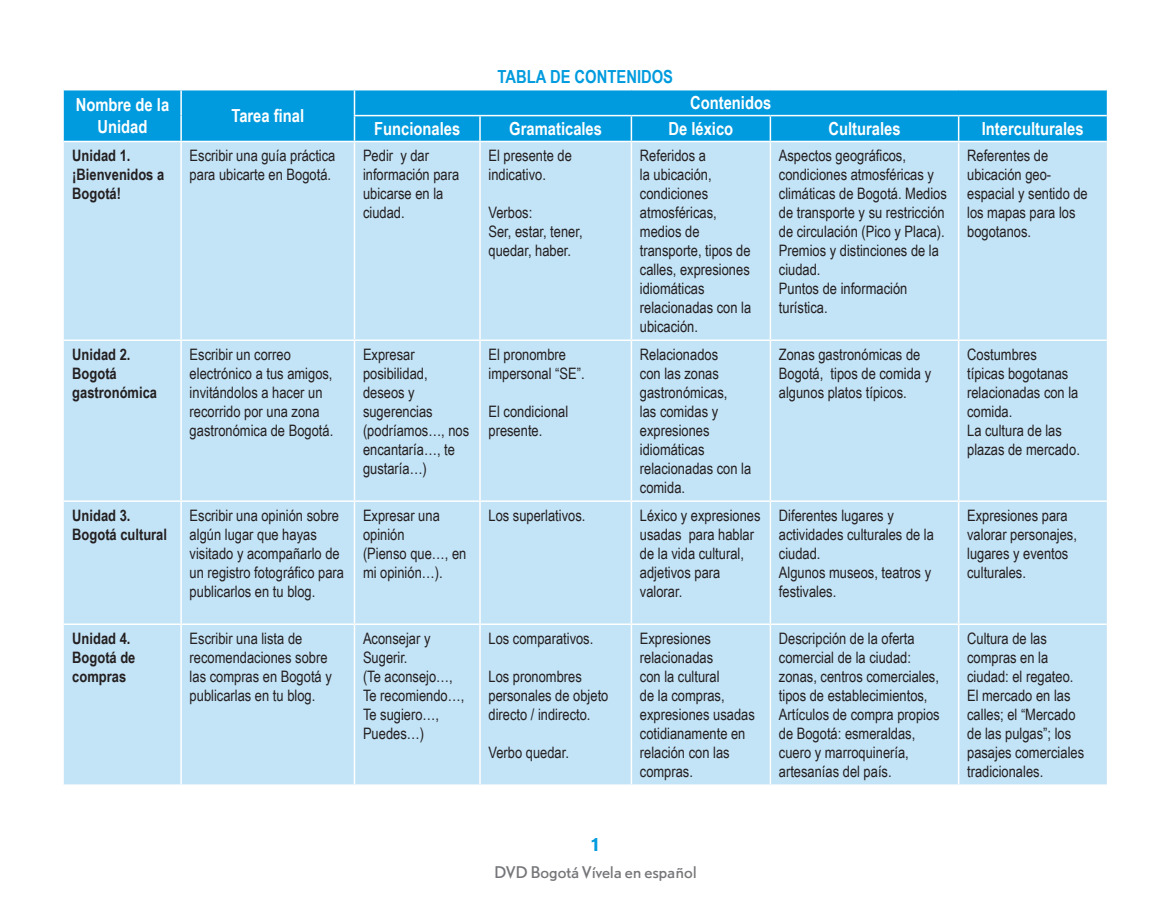
<style>
.page{position:relative;width:1170px;height:915px;background:#fff}
.page>*{position:absolute;margin:0;border:0;box-sizing:border-box;transform-origin:0 0}
.t1{font:700 18px/21.6px "Arial Narrow";color:#fff;text-align:center}
.t2{font:700 18px "Arial Narrow";color:#009bde}
.t3{font:700 16.5px "DTL Nobel T";color:#009bde}
.t4{font:15.75px/18.9px "Arial Narrow";color:#231f20}
.t5{font:700 15.75px/18.9px "Arial Narrow";color:#231f20}
.t6{font:15px "DTL Nobel T";letter-spacing:-.01em;color:#757679}
</style>
<div class="page">
<svg style="left:64px;top:90px;width:1042px;height:51px;background:#059dde"></svg>
<div style="left:64px;top:142px;width:1042px;height:642px;background:#c3e3f6"></div>
<hr style="left:180px;top:90px;width:2px;height:26px;background:#fff">
<hr style="left:180px;top:116px;width:2px;height:25px;background:#fff">
<hr style="left:354px;top:115px;width:126px;height:1px;background:#fff">
<svg style="left:354px;top:90px;width:1px;height:51px"></svg>
<hr style="left:480px;top:115px;width:151px;height:1px;background:#fff">
<svg style="left:479px;top:116px;width:1px;height:25px"></svg>
<hr style="left:631px;top:115px;width:139px;height:1px;background:#fff">
<hr style="left:630px;top:116px;width:2px;height:25px;background:#fff">
<hr style="left:770px;top:115px;width:188px;height:1px;background:#fff">
<hr style="left:769px;top:116px;width:2px;height:25px;background:#fff">
<hr style="left:958px;top:115px;width:148px;height:1px;background:#fff">
<hr style="left:957px;top:116px;width:2px;height:25px;background:#fff">
<hr style="left:180px;top:142px;width:2px;height:197px;background:#fff">
<hr style="left:354px;top:142px;width:1px;height:197px;background:#fff">
<hr style="left:479px;top:142px;width:1px;height:197px;background:#fff">
<hr style="left:630px;top:142px;width:2px;height:197px;background:#fff">
<hr style="left:769px;top:142px;width:2px;height:197px;background:#fff">
<hr style="left:957px;top:142px;width:2px;height:197px;background:#fff">
<hr style="left:64px;top:339px;width:117px;height:2px;background:#fff">
<hr style="left:181px;top:339px;width:173px;height:2px;background:#fff">
<hr style="left:180px;top:341px;width:2px;height:159px;background:#fff">
<hr style="left:354px;top:339px;width:126px;height:2px;background:#fff">
<hr style="left:354px;top:341px;width:1px;height:159px;background:#fff">
<hr style="left:480px;top:339px;width:151px;height:2px;background:#fff">
<hr style="left:479px;top:341px;width:1px;height:159px;background:#fff">
<hr style="left:631px;top:339px;width:139px;height:2px;background:#fff">
<hr style="left:630px;top:341px;width:2px;height:159px;background:#fff">
<hr style="left:770px;top:339px;width:188px;height:2px;background:#fff">
<hr style="left:769px;top:341px;width:2px;height:159px;background:#fff">
<hr style="left:958px;top:339px;width:148px;height:2px;background:#fff">
<hr style="left:957px;top:341px;width:2px;height:159px;background:#fff">
<hr style="left:64px;top:500px;width:117px;height:1px;background:#fff">
<hr style="left:181px;top:500px;width:173px;height:1px;background:#fff">
<hr style="left:180px;top:501px;width:2px;height:122px;background:#fff">
<hr style="left:354px;top:500px;width:126px;height:1px;background:#fff">
<hr style="left:354px;top:501px;width:1px;height:122px;background:#fff">
<hr style="left:480px;top:500px;width:151px;height:1px;background:#fff">
<hr style="left:479px;top:501px;width:1px;height:122px;background:#fff">
<hr style="left:631px;top:500px;width:139px;height:1px;background:#fff">
<hr style="left:630px;top:501px;width:2px;height:122px;background:#fff">
<hr style="left:770px;top:500px;width:188px;height:1px;background:#fff">
<hr style="left:769px;top:501px;width:2px;height:122px;background:#fff">
<hr style="left:958px;top:500px;width:148px;height:1px;background:#fff">
<hr style="left:957px;top:501px;width:2px;height:122px;background:#fff">
<hr style="left:64px;top:623px;width:117px;height:1px;background:#fff">
<hr style="left:181px;top:623px;width:173px;height:1px;background:#fff">
<hr style="left:180px;top:624px;width:2px;height:160px;background:#fff">
<hr style="left:354px;top:623px;width:126px;height:1px;background:#fff">
<hr style="left:354px;top:624px;width:1px;height:160px;background:#fff">
<hr style="left:480px;top:623px;width:151px;height:1px;background:#fff">
<hr style="left:479px;top:624px;width:1px;height:160px;background:#fff">
<hr style="left:631px;top:623px;width:139px;height:1px;background:#fff">
<hr style="left:630px;top:624px;width:2px;height:160px;background:#fff">
<hr style="left:770px;top:623px;width:188px;height:1px;background:#fff">
<hr style="left:769px;top:624px;width:2px;height:160px;background:#fff">
<hr style="left:958px;top:623px;width:148px;height:1px;background:#fff">
<hr style="left:957px;top:624px;width:2px;height:160px;background:#fff">
<p class="t1" style="left:76px;top:93px;width:95px">Nombre de la<br>Unidad</p>
<p class="t1" style="left:231px;top:104px;width:74px">Tarea final</p>
<p class="t2" style="left:497px;top:63px;width:177px">TABLA DE CONTENIDOS</p>
<p class="t1" style="left:690px;top:91px;width:83px">Contenidos</p>
<p class="t1" style="left:374px;top:117px;width:88px">Funcionales</p>
<p class="t1" style="left:509px;top:117px;width:94px">Gramaticales</p>
<p class="t1" style="left:668px;top:117px;width:66px">De léxico</p>
<p class="t1" style="left:828px;top:117px;width:74px">Culturales</p>
<p class="t1" style="left:981px;top:117px;width:103px">Interculturales</p>
<p class="t5" style="left:72px;top:146px;width:93px">Unidad 1. ¡Bienvenidos a<br>Bogotá!</p>
<p class="t4" style="left:190px;top:146px;width:147px">Escribir una guía práctica para ubicarte en Bogotá.</p>
<p class="t4" style="left:363px;top:146px;width:98px">Pedir y dar información para ubicarse en la ciudad.</p>
<p class="t4" style="left:488px;top:146px;width:85px">El presente de indicativo.</p>
<p class="t4" style="left:488px;top:202px;width:96px">Verbos:<br>Ser, estar, tener, quedar, haber.</p>
<p class="t5" style="left:72px;top:344px;width:86px">Unidad 2.<br>Bogotá gastronómica</p>
<p class="t4" style="left:190px;top:344px;width:145px">Escribir un correo electrónico a tus amigos, invitándolos a hacer un recorrido por una zona gastronómica de Bogotá.</p>
<p class="t4" style="left:363px;top:344px;width:108px">Expresar posibilidad, deseos y sugerencias (podríamos…, nos encantaría…, te gustaría…)</p>
<p class="t4" style="left:488px;top:344px;width:98px">El pronombre impersonal “SE”.</p>
<p class="t4" style="left:488px;top:401px;width:81px">El condicional presente.</p>
<p class="t4" style="left:640px;top:146px;width:113px">Referidos a<br>la ubicación, condiciones atmosféricas, medios de transporte, tipos de calles, expresiones idiomáticas relacionadas con la ubicación.</p>
<p class="t4" style="left:778px;top:146px;width:169px">Aspectos geográficos, condiciones atmosféricas y climáticas de Bogotá. Medios de transporte y su restricción de circulación (Pico y Placa).<br>Premios y distinciones de la ciudad.<br>Puntos de información turística.</p>
<p class="t4" style="left:967px;top:146px;width:122px">Referentes de ubicación geo&shy;espacial y sentido de los mapas para los bogotanos.</p>
<p class="t4" style="left:640px;top:344px;width:113px">Relacionados<br>con las zonas gastronómicas,<br>las comidas y expresiones idiomáticas relacionadas con la comida.</p>
<p class="t4" style="left:778px;top:344px;width:154px">Zonas gastronómicas de<br>Bogotá, tipos de comida y algunos platos típicos.</p>
<p class="t4" style="left:967px;top:344px;width:114px">Costumbres<br>típicas bogotanas relacionadas con la comida.<br>La cultura de las plazas de mercado.</p>
<p class="t5" style="left:72px;top:505px;width:96px">Unidad 3.<br>Bogotá cultural</p>
<p class="t4" style="left:190px;top:505px;width:156px">Escribir una opinión sobre algún lugar que hayas visitado y acompañarlo de un registro fotográfico para publicarlos en tu blog.</p>
<p class="t4" style="left:363px;top:505px;width:105px">Expresar una opinión<br>(Pienso que…, en mi opinión…).</p>
<p class="t4" style="left:488px;top:505px;width:98px">Los superlativos.</p>
<p class="t4" style="left:640px;top:505px;width:122px">Léxico y expresiones usadas para hablar de la vida cultural, adjetivos para valorar.</p>
<p class="t4" style="left:778px;top:505px;width:157px">Diferentes lugares y actividades culturales de la ciudad.<br>Algunos museos, teatros y festivales.</p>
<p class="t4" style="left:967px;top:505px;width:111px">Expresiones para valorar personajes, lugares y eventos culturales.</p>
<p class="t5" style="left:72px;top:628px;width:65px">Unidad 4.<br>Bogotá de compras</p>
<p class="t4" style="left:190px;top:628px;width:144px">Escribir una lista de recomendaciones sobre las compras en Bogotá y publicarlas en tu blog.</p>
<p class="t4" style="left:363px;top:628px;width:103px">Aconsejar y<br>Sugerir.<br>(Te aconsejo…,<br>Te recomiendo…,<br>Te sugiero…,<br>Puedes…)</p>
<p class="t4" style="left:488px;top:628px;width:106px">Los comparativos.</p>
<p class="t4" style="left:640px;top:628px;width:116px">Expresiones relacionadas<br>con la cultural<br>de la compras, expresiones usadas cotidianamente en relación con las compras.</p>
<p class="t4" style="left:778px;top:628px;width:162px">Descripción de la oferta comercial de la ciudad: zonas, centros comerciales, tipos de establecimientos,<br>Artículos de compra propios de Bogotá: esmeraldas, cuero y marroquinería, artesanías del país.</p>
<p class="t4" style="left:967px;top:628px;width:118px">Cultura de las compras en la ciudad: el regateo.<br>El mercado en las calles; el “Mercado de las pulgas”; los pasajes comerciales tradicionales.</p>
<p class="t4" style="left:488px;top:666px;width:121px">Los pronombres personales de objeto directo / indirecto.</p>
<p class="t4" style="left:488px;top:741px;width:82px">Verbo quedar.</p>
<p class="t3" style="left:589px;top:833px;width:13px">1</p>
<p class="t6" style="left:494px;top:862px;width:204px">DVD Bogotá Vívela en español</p>
</div>
